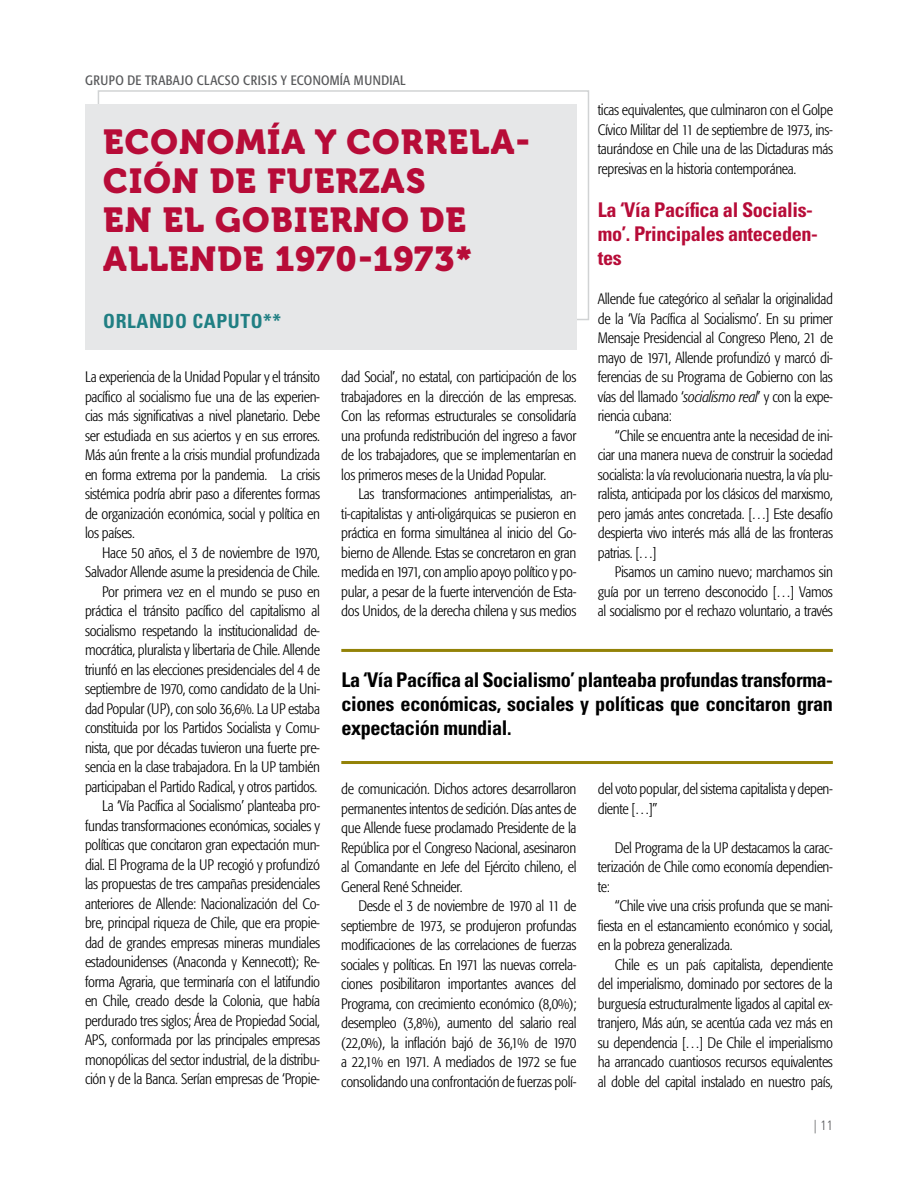
<style>
.page{position:relative;width:918px;height:1188px;background:#fff}
.page>*{position:absolute;margin:0;border:0;box-sizing:border-box;transform-origin:0 0}
.t1{font:34.5px/39px "Museo 900";letter-spacing:.03em;color:#b70c38}
.t2{font:700 condensed 20.25px/24px "Univers LT Std";letter-spacing:-.02em;color:#000;text-align:justify}
.t3{font:700 condensed 20.25px/24px "Univers LT Std";letter-spacing:-.02em;color:#b70c38}
.t4{font:700 condensed 19.5px "Univers LT Std";letter-spacing:.03em;color:#207f83}
.t5{font:300 condensed 15px/19.5px "Formata";letter-spacing:-.02em;color:#000;text-align:justify}
.t6{font:condensed 13.5px "Formata";letter-spacing:.02em;color:#58595b}
.t7{font:300 condensed 13.5px "Frutiger LT Std";color:#58595b}
.s1{font-style:italic}
</style>
<div class="page">
<div style="left:85px;top:104px;width:491px;height:245px;background:#e6e7e8"></div>
<hr style="left:341px;top:649px;width:492px;height:3px;background:#938207">
<hr style="left:341px;top:761px;width:492px;height:3px;background:#938207">
<p class="t6" style="left:85px;top:72px;width:322px">GRUPO DE TRABAJO CLACSO CRISIS Y ECONOMÍA MUNDIAL</p>
<h1 class="t1" style="left:103px;top:123px;width:429px">ECONOMÍA Y CORRELA-<br>CIÓN DE FUERZAS<br>EN EL GOBIERNO DE<br>ALLENDE 1970-1973*</h1>
<p class="t5" style="left:598px;top:100px;width:237px">ticas equivalentes, que culminaron con el Golpe Cívico Militar del 11 de septiembre de 1973, ins&shy;taurándose en Chile una de las Dictaduras más represivas en la historia contemporánea.</p>
<h2 class="t3" style="left:598px;top:198px;width:222px">La ‘Vía Pacífica al Socialis&shy;mo’. Principales anteceden&shy;tes</h2>
<p class="t5" style="left:598px;top:289px;width:237px">Allende fue categórico al señalar la originalidad de la ‘Vía Pacífica al Socialismo’. En su primer Mensaje Presidencial al Congreso Pleno, 21 de mayo de 1971, Allende profundizó y marcó di&shy;ferencias de su Programa de Gobierno con las vías del llamado ‘<span class="s1">socialismo real</span>’ y con la expe&shy;riencia cubana:</p>
<p class="t5" style="left:598px;top:426px;width:237px;text-indent:17px">“Chile se encuentra ante la necesidad de ini&shy;ciar una manera nueva de construir la sociedad socialista: la vía revolucionaria nuestra, la vía plu&shy;ralista, anticipada por los clásicos del marxismo, pero jamás antes concretada. […] Este desafío despierta vivo interés más allá de las fronteras patrias. […]</p>
<p class="t5" style="left:598px;top:562px;width:237px;text-indent:17px">Pisamos un camino nuevo; marchamos sin guía por un terreno desconocido […] Vamos al socialismo por el rechazo voluntario, a través</p>
<h3 class="t4" style="left:103px;top:309px;width:179px">ORLANDO CAPUTO**</h3>
<p class="t5" style="left:85px;top:368px;width:237px">La experiencia de la Unidad Popular y el tránsito pacífico al socialismo fue una de las experien&shy;cias más significativas a nivel planetario. Debe ser estudiada en sus aciertos y en sus errores.<br>Más aún frente a la crisis mundial profundizada en forma extrema por la pandemia. La crisis sistémica podría abrir paso a diferentes formas de organización económica, social y política en los países.</p>
<p class="t5" style="left:85px;top:543px;width:237px;text-align:right">Hace 50 años, el 3 de noviembre de 1970, Salvador Allende asume la presidencia de Chile.<br>Por primera vez en el mundo se puso en práctica el tránsito pacífico del capitalismo al socialismo respetando la institucionalidad de&shy;mocrática, pluralista y libertaria de Chile. Allende triunfó en las elecciones presidenciales del 4 de septiembre de 1970, como candidato de la Uni&shy;dad Popular (UP), con solo 36,6%. La UP estaba constituida por los Partidos Socialista y Comu&shy;nista, que por décadas tuvieron una fuerte pre&shy;sencia en la clase trabajadora. En la UP también participaban el Partido Radical, y otros partidos.<br>La ‘Vía Pacífica al Socialismo’ planteaba pro&shy;fundas transformaciones económicas, sociales y políticas que concitaron gran expectación mun&shy;dial. El Programa de la UP recogió y profundizó las propuestas de tres campañas presidenciales anteriores de Allende: Nacionalización del Co&shy;bre, principal riqueza de Chile, que era propie&shy;dad de grandes empresas mineras mundiales estadounidenses (Anaconda y Kennecott); Re&shy;forma Agraria, que terminaría con el latifundio en Chile, creado desde la Colonia, que había perdurado tres siglos; Área de Propiedad Social, APS, conformada por las principales empresas monopólicas del sector industrial, de la distribu&shy;ción y de la Banca. Serían empresas de ‘Propie-</p>
<p class="t5" style="left:341px;top:368px;width:237px">dad Social’, no estatal, con participación de los trabajadores en la dirección de las empresas.<br>Con las reformas estructurales se consolidaría una profunda redistribución del ingreso a favor de los trabajadores, que se implementarían en los primeros meses de la Unidad Popular.</p>
<p class="t5" style="left:341px;top:485px;width:237px;text-indent:17px">Las transformaciones antimperialistas, an&shy;ti-capitalistas y anti-oligárquicas se pusieron en práctica en forma simultánea al inicio del Go&shy;bierno de Allende. Estas se concretaron en gran medida en 1971, con amplio apoyo político y po&shy;pular, a pesar de la fuerte intervención de Esta&shy;dos Unidos, de la derecha chilena y sus medios</p>
<h2 class="t2" style="left:341px;top:667px;width:493px">La ‘Vía Pacífica al Socialismo’ planteaba profundas transforma&shy;ciones económicas, sociales y políticas que concitaron gran expectación mundial.</h2>
<p class="t5" style="left:598px;top:780px;width:237px">del voto popular, del sistema capitalista y depen&shy;diente […]”</p>
<p class="t5" style="left:598px;top:838px;width:237px;text-indent:17px">Del Programa de la UP destacamos la carac&shy;terización de Chile como economía dependien&shy;te:</p>
<p class="t5" style="left:598px;top:897px;width:237px;text-indent:17px">“Chile vive una crisis profunda que se mani&shy;fiesta en el estancamiento económico y social, en la pobreza generalizada.</p>
<p class="t5" style="left:598px;top:955px;width:237px;text-indent:17px">Chile es un país capitalista, dependiente del imperialismo, dominado por sectores de la burguesía estructuralmente ligados al capital ex&shy;tranjero, Más aún, se acentúa cada vez más en su dependencia […] De Chile el imperialismo ha arrancado cuantiosos recursos equivalentes al doble del capital instalado en nuestro país,</p>
<p class="t5" style="left:341px;top:780px;width:237px">de comunicación. Dichos actores desarrollaron permanentes intentos de sedición. Días antes de que Allende fuese proclamado Presidente de la República por el Congreso Nacional, asesinaron al Comandante en Jefe del Ejército chileno, el General René Schneider.</p>
<p class="t5" style="left:341px;top:897px;width:237px;text-indent:17px">Desde el 3 de noviembre de 1970 al 11 de septiembre de 1973, se produjeron profundas modificaciones de las correlaciones de fuerzas sociales y políticas. En 1971 las nuevas correla&shy;ciones posibilitaron importantes avances del Programa, con crecimiento económico (8,0%); desempleo (3,8%), aumento del salario real (22,0%), la inflación bajó de 36,1% de 1970 a 22,1% en 1971. A mediados de 1972 se fue consolidando una confrontación de fuerzas polí-</p>
<p class="t7" style="left:814px;top:1117px;width:21px">| 11</p>
</div>
